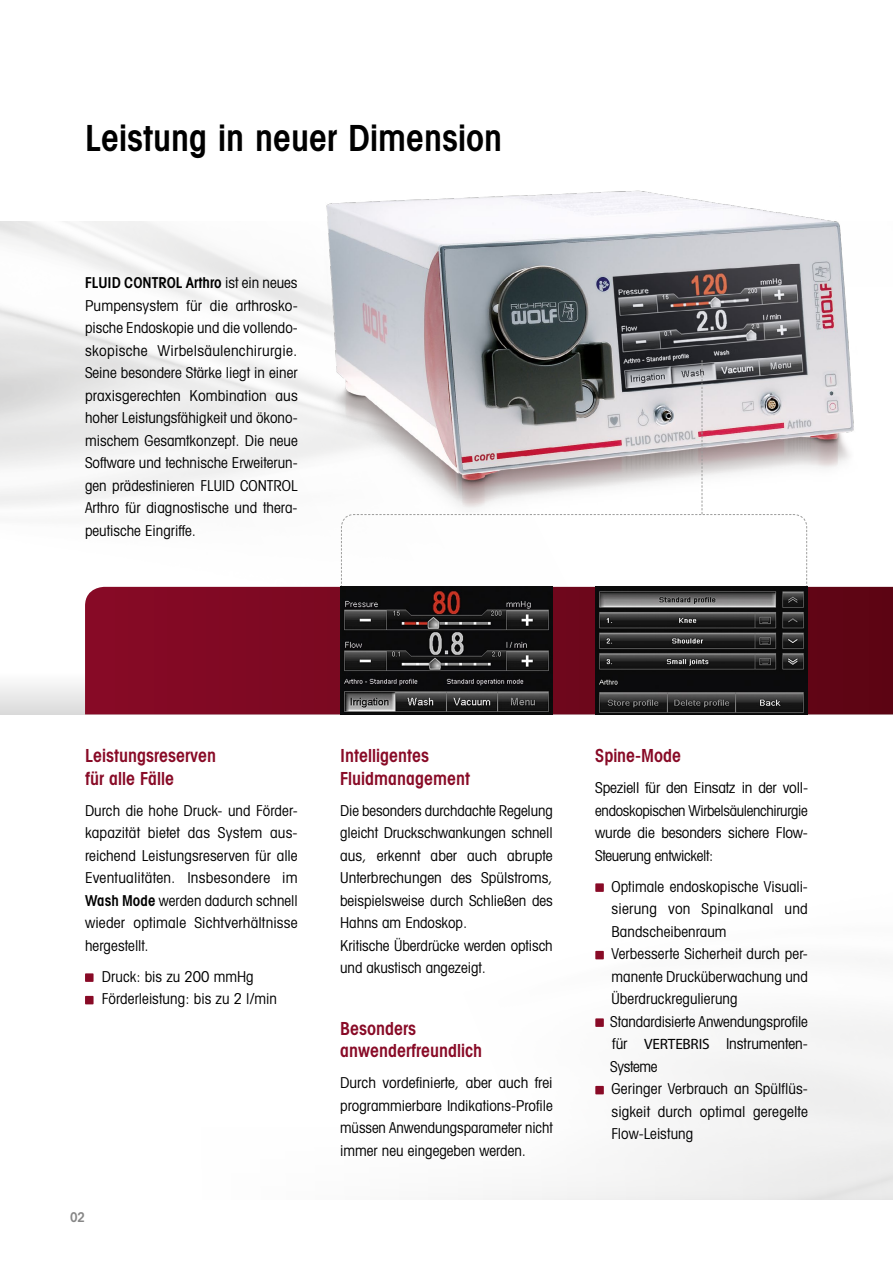
<style>
.page{position:relative;width:893px;height:1263px;background:#fff}
.page>*{position:absolute;margin:0;border:0;box-sizing:border-box;transform-origin:0 0}
.t1{font:600 condensed 36px "Avant Garde";color:#000}
.t2{font:600 condensed 18px/22.5px "Avant Garde";color:#880a26}
.t3{font:condensed 15px/22.5px "Avant Garde";color:#000;text-align:justify}
.t4{font:600 condensed 13.5px "Avant Garde";color:#878787}
.s1{font-weight:600}
.s2{font-family:"Myriad Pro";font-stretch:normal}
</style>
<div class="page">
<img style="left:353px;top:714px;width:540px;height:396px">
<img style="left:0;top:221px;width:893px;height:366px">
<div style="left:0;top:1110px;width:893px;height:89px;background:linear-gradient(to right,#fff,#efefef)"></div>
<div style="left:0;top:660px;width:893px;height:54px;background:linear-gradient(to bottom,#fff,#ddd)"></div>
<div style="left:85px;top:973px;width:9px;height:9px;background:#880a26"></div>
<div style="left:85px;top:996px;width:9px;height:8px;background:#880a26"></div>
<img style="left:251px;top:190px;width:642px;height:324px">
<svg style="left:341px;top:360px;width:466px;height:227px"></svg>
<svg style="left:85px;top:587px;width:808px;height:127px;background:#77081f"></svg>
<img style="left:340px;top:587px;width:213px;height:127px">
<img style="left:595px;top:587px;width:213px;height:127px">
<div style="left:595px;top:883px;width:9px;height:9px;background:#880a26"></div>
<div style="left:595px;top:951px;width:9px;height:8px;background:#880a26"></div>
<div style="left:595px;top:1018px;width:9px;height:9px;background:#880a26"></div>
<div style="left:595px;top:1086px;width:9px;height:8px;background:#880a26"></div>
<h1 class="t1" style="left:85px;top:116px;width:418px">Leistung in neuer Dimension</h1>
<p class="t3" style="left:85px;top:271px;width:214px"><span class="s1">FLUID CONTROL Arthro</span> ist ein neues Pumpensystem für die arthrosko&shy;pische Endoskopie und die vollendo&shy;skopische Wirbelsäulenchirurgie.<br>Seine besondere Stärke liegt in einer praxisgerechten Kombination aus hoher Leistungsfähigkeit und ökono&shy;mischem Gesamtkonzept. Die neue Software und technische Erweiterun&shy;gen prädestinieren FLUID CONTROL Arthro für diagnostische und thera&shy;peutische Eingriffe.</p>
<p class="t2" style="left:85px;top:744px;width:132px">Leistungsreserven für alle Fälle</p>
<p class="t3" style="left:85px;top:799px;width:214px">Durch die hohe Druck- und Förder&shy;kapazität bietet das System aus&shy;reichend Leistungsreserven für alle Eventualitäten. Insbesondere im <span class="s1">Wash Mode</span> werden dadurch schnell wieder optimale Sichtverhältnisse hergestellt.</p>
<p class="t3" style="left:102px;top:965px;width:177px">Druck: bis zu 200 mmHg<br>Förderleistung: bis zu 2 l/min</p>
<p class="t4" style="left:70px;top:1209px;width:17px">02</p>
<p class="t2" style="left:340px;top:744px;width:131px">Intelligentes<br>Fluidmanagement</p>
<p class="t3" style="left:340px;top:799px;width:214px;text-align:left">Die besonders durchdachte Regelung gleicht Druckschwankungen schnell aus, erkennt aber auch abrupte<br>Unterbrechungen des Spülstroms, beispielsweise durch Schließen des<br>Hahns am Endoskop.<br>Kritische Überdrücke werden optisch und akustisch angezeigt.</p>
<p class="t2" style="left:340px;top:1016px;width:144px">Besonders anwenderfreundlich</p>
<p class="t3" style="left:340px;top:1071px;width:214px">Durch vordefinierte, aber auch frei programmierbare Indikations-Profile müssen Anwendungsparameter nicht immer neu eingegeben werden.</p>
<p class="t2" style="left:595px;top:744px;width:87px">Spine-Mode</p>
<p class="t3" style="left:595px;top:776px;width:214px">Speziell für den Einsatz in der voll&shy;endoskopischen Wirbelsäulenchirurgie wurde die besonders sichere Flow-Steuerung entwickelt:</p>
<p class="t3" style="left:610px;top:875px;width:199px;text-align:left">Optimale endoskopische Visuali&shy;sierung von Spinalkanal und<br>Bandscheibenraum<br>Verbesserte Sicherheit durch per&shy;manente Drucküberwachung und<br>Überdruckregulierung<br>Standardisierte Anwendungsprofile für <span class="s2">VERTEBRIS</span> Instrumenten-<br>Systeme<br>Geringer Verbrauch an Spülflüs&shy;sigkeit durch optimal geregelte<br>Flow-Leistung</p>
</div>
